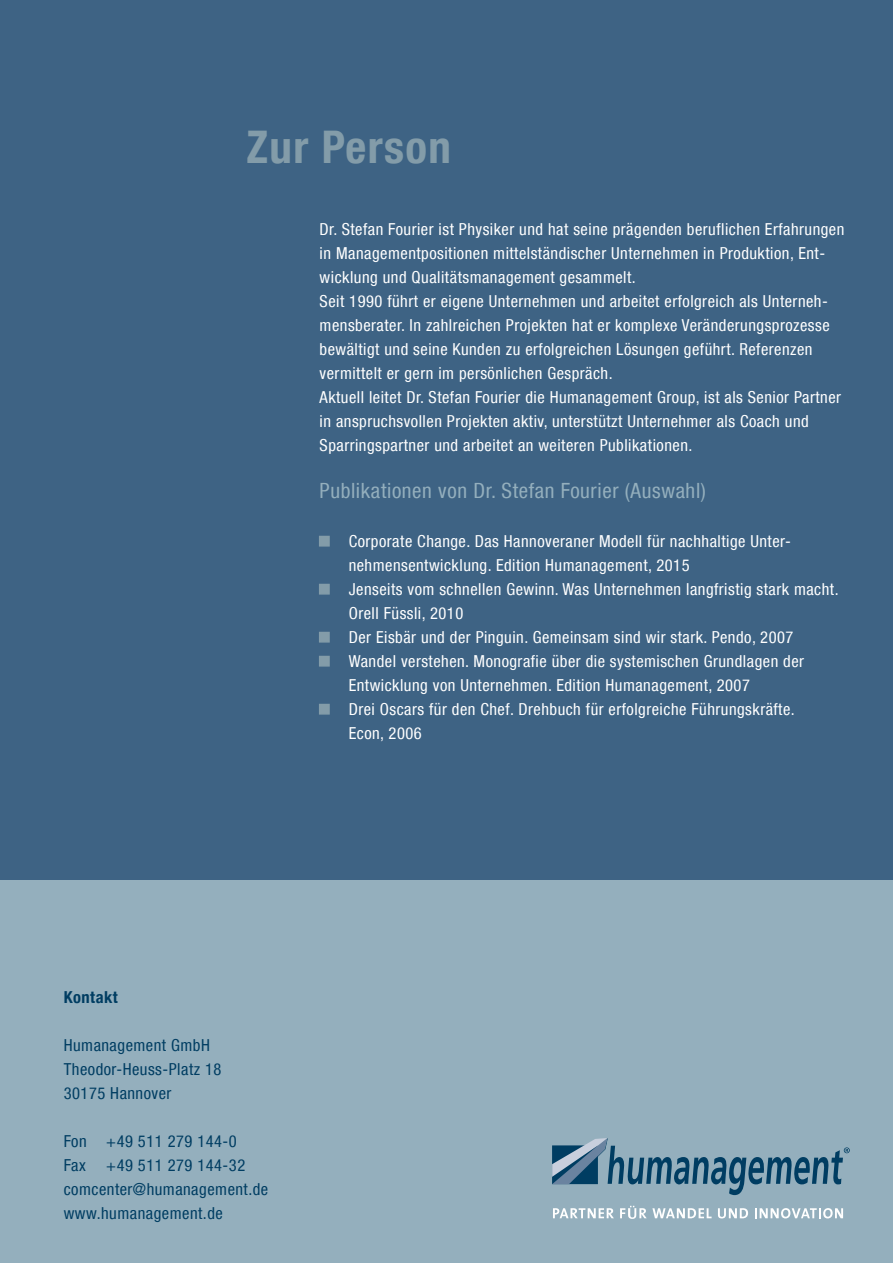
<style>
.page{position:relative;width:893px;height:1263px;background:#fff}
.page>*{position:absolute;margin:0;border:0;box-sizing:border-box;transform-origin:0 0}
.t1{font:700 condensed 45px "Helvetica Neue LT Com";letter-spacing:.03em;color:#839ca9}
.t2{font:condensed 21px "Helvetica Neue LT Com";letter-spacing:.03em;color:#94afbd}
.t3{font:condensed 16.5px/24px "Helvetica Neue LT Com";letter-spacing:.03em;color:#fff}
.t4{font:condensed 16.5px/24px "Helvetica Neue LT Com";letter-spacing:.03em;color:#003d62}
.t5{font:700 condensed 16.5px "Helvetica Neue LT Com";letter-spacing:.03em;color:#003d62}
</style>
<div class="page">
<div style="left:0;top:0;width:893px;height:1048px;background:#3e6384"></div>
<div style="left:0;top:880px;width:893px;height:383px;background:#94afbd"></div>
<div style="left:319px;top:536px;width:11px;height:11px;background:#839ca9;border:2px solid #839ca9"></div>
<div style="left:319px;top:656px;width:11px;height:11px;background:#839ca9;border:2px solid #839ca9"></div>
<div style="left:319px;top:584px;width:11px;height:11px;background:#839ca9;border:2px solid #839ca9"></div>
<div style="left:319px;top:632px;width:11px;height:11px;background:#839ca9;border:2px solid #839ca9"></div>
<div style="left:319px;top:704px;width:11px;height:11px;background:#839ca9;border:2px solid #839ca9"></div>
<svg style="left:553px;top:1208px;width:61px;height:10px"></svg>
<svg style="left:620px;top:1206px;width:92px;height:13px"></svg>
<svg style="left:718px;top:1208px;width:30px;height:10px"></svg>
<svg style="left:755px;top:1208px;width:88px;height:10px"></svg>
<svg style="left:552px;top:1138px;width:298px;height:57px"></svg>
<h1 class="t1" style="left:247px;top:120px;width:206px">Zur Person</h1>
<p class="t3" style="left:320px;top:217px;width:526px">Dr. Stefan Fourier ist Physiker und hat seine prägenden beruflichen Erfahrungen in Managementpositionen mittelständischer Unternehmen in Produktion, Ent&shy;wicklung und Qualitätsmanagement gesammelt.<br>Seit 1990 führt er eigene Unternehmen und arbeitet erfolgreich als Unterneh&shy;mensberater. In zahlreichen Projekten hat er komplexe Veränderungsprozesse bewältigt und seine Kunden zu erfolgreichen Lösungen geführt. Referenzen vermittelt er gern im persönlichen Gespräch.<br>Aktuell leitet Dr. Stefan Fourier die Humanagement Group, ist als Senior Partner in anspruchsvollen Projekten aktiv, unterstützt Unternehmer als Coach und Sparringspartner und arbeitet an weiteren Publikationen.</p>
<p class="t2" style="left:320px;top:478px;width:388px">Publikationen von Dr. Stefan Fourier (Auswahl)</p>
<p class="t3" style="left:349px;top:529px;width:491px">Corporate Change. Das Hannoveraner Modell für nachhaltige Unter&shy;nehmensentwicklung. Edition Humanagement, 2015<br>Jenseits vom schnellen Gewinn. Was Unternehmen langfristig stark macht.<br>Orell Füssli, 2010<br>Der Eisbär und der Pinguin. Gemeinsam sind wir stark. Pendo, 2007<br>Wandel verstehen. Monografie über die systemischen Grundlagen der Entwicklung von Unternehmen. Edition Humanagement, 2007<br>Drei Oscars für den Chef. Drehbuch für erfolgreiche Führungskräfte.<br>Econ, 2006</p>
<p class="t5" style="left:64px;top:987px;width:55px">Kontakt</p>
<p class="t4" style="left:64px;top:1033px;width:159px">Humanagement GmbH<br>Theodor-Heuss-Platz 18<br>30175 Hannover</p>
<p class="t4" style="left:64px;top:1129px;width:206px">Fon +49 511 279 144-0<br>Fax +49 511 279 144-32 comcenter@humanagement.de www.humanagement.de</p>
</div>
